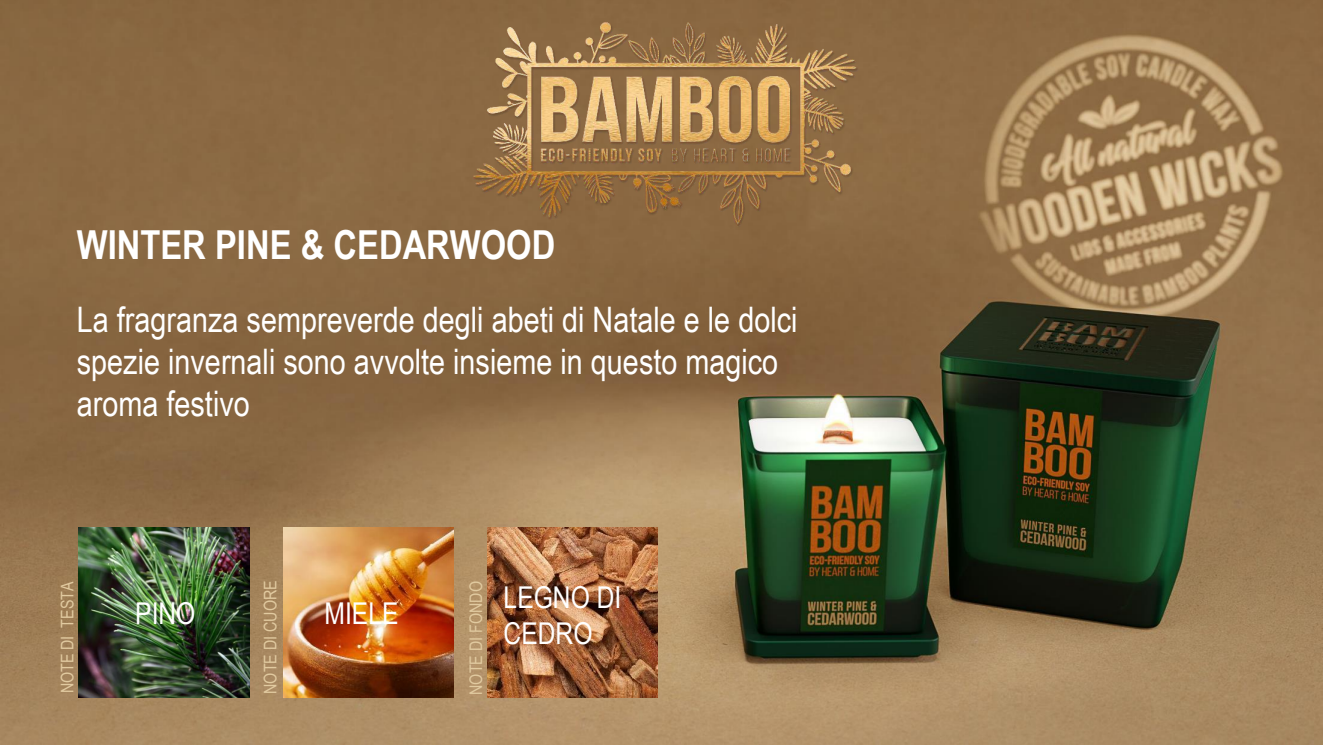
<style>
.page{position:relative;width:1323px;height:745px;background:#fff}
.page>*{position:absolute;margin:0;border:0;box-sizing:border-box;transform-origin:0 0}
.t1{font:700 39.88px "Arial Narrow";color:#fff}
.t2{font:35.12px/42px "Arial Narrow";color:#fff}
.t3{font:30px/36px "Arial Narrow";color:#fff}
.t4{font:17.38px "Arial Narrow";color:#e1caa0}
</style>
<div class="page">
<img style="left:0;top:0;width:1323px;height:744px">
<img style="left:283px;top:527px;width:170px;height:170px">
<img style="left:79px;top:527px;width:170px;height:170px">
<img style="left:488px;top:527px;width:170px;height:170px">
<img style="left:457px;top:0;width:409px;height:234px">
<p class="t1" style="left:77px;top:222px;width:480px">WINTER PINE &amp; CEDARWOOD</p>
<p class="t2" style="left:77px;top:297px;width:722px">La fragranza sempreverde degli abeti di Natale e le dolci spezie invernali sono avvolte insieme in questo magico aroma festivo</p>
<p class="t4" style="left:55px;top:693px;width:113px;rotate:-90deg">NOTE DI TESTA</p>
<p class="t4" style="left:258px;top:693px;width:115px;rotate:-90deg">NOTE DI CUORE</p>
<p class="t4" style="left:463px;top:694px;width:115px;rotate:-90deg">NOTE DI FONDO</p>
<p class="t3" style="left:135px;top:594px;width:62px">PINO</p>
<p class="t3" style="left:325px;top:594px;width:75px">MIELE</p>
<p class="t3" style="left:504px;top:577px;width:119px">LEGNO DI<br>CEDRO</p>
</div>
